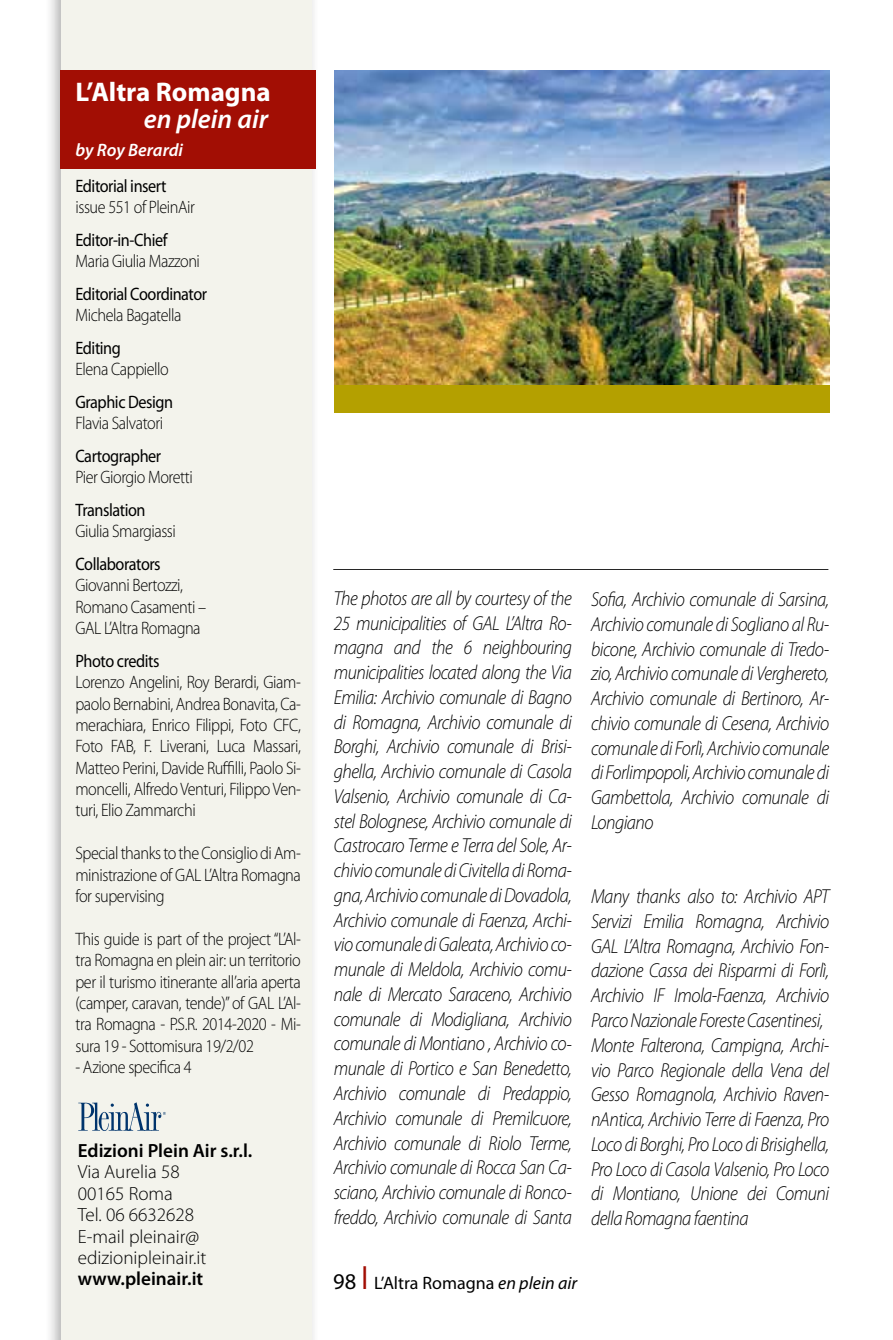
<style>
.page{position:relative;width:893px;height:1340px;background:#fff}
.page>*{position:absolute;margin:0;border:0;box-sizing:border-box;transform-origin:0 0}
.t1{font:700 27px "Myriad Pro";color:#fff}
.t2{font:italic 600 27px "Myriad Pro";color:#fff}
.t3{font:italic 300 20.25px/24.8px "Myriad Pro";letter-spacing:-.025em;color:#000;text-align:justify;scale:.9 1}
.t4{font:300 19.12px/21.4px "Myriad Pro";color:#000}
.t5{font:600 19.12px "Myriad Pro";color:#000}
.t6{font:300 18px/21.4px "Myriad Pro";letter-spacing:-.025em;color:#000;text-align:justify;scale:.9 1}
.t7{font:18px "Myriad Pro";letter-spacing:-.025em;color:#000;scale:.9 1}
.t8{font:18px "Myriad Pro";color:#000}
.t9{font:italic 600 18px "Myriad Pro";letter-spacing:-.005em;color:#fff}
.s1{font-size:22.5px}
.s2{font-weight:600;font-size:33.75px;color:#a20e04}
.s3{font-style:italic}
</style>
<div class="page">
<div style="left:44px;top:0;width:276px;height:1339px;background:#000;opacity:.3"></div>
<div style="left:61px;top:0;width:250px;height:1339px;background:#f3f3ec"></div>
<div style="left:61px;top:70px;width:255px;height:99px;background:#a20e04"></div>
<img style="left:334px;top:70px;width:495px;height:315px">
<svg style="left:78px;top:1102px;width:88px;height:28px"></svg>
<div style="left:334px;top:385px;width:495px;height:27px;background:#b4a000"></div>
<hr style="left:333px;top:569px;width:495px;height:1px;background:#000">
<h1 class="t1" style="left:75px;top:74px;width:197px">L’Altra Romagna</h1>
<h1 class="t2" style="left:144px;top:101px;width:126px">en plein air</h1>
<p class="t9" style="left:75px;top:138px;width:109px">by Roy Berardi</p>
<p class="t7" style="left:75px;top:175px;width:103px">Editorial insert</p>
<p class="t6" style="left:75px;top:196px;width:134px">issue 551 of PleinAir</p>
<p class="t7" style="left:75px;top:229px;width:104px">Editor-in-Chief</p>
<p class="t6" style="left:75px;top:250px;width:140px">Maria Giulia Mazzoni</p>
<p class="t7" style="left:75px;top:283px;width:148px">Editorial Coordinator</p>
<p class="t6" style="left:75px;top:304px;width:119px">Michela Bagatella</p>
<p class="t7" style="left:75px;top:337px;width:52px">Editing</p>
<p class="t6" style="left:75px;top:358px;width:105px">Elena Cappiello</p>
<p class="t7" style="left:75px;top:391px;width:110px">Graphic Design</p>
<p class="t6" style="left:75px;top:412px;width:99px">Flavia Salvatori</p>
<p class="t7" style="left:75px;top:445px;width:97px">Cartographer</p>
<p class="t6" style="left:75px;top:466px;width:132px">Pier Giorgio Moretti</p>
<p class="t7" style="left:75px;top:498px;width:79px">Translation</p>
<p class="t6" style="left:75px;top:520px;width:113px">Giulia Smargiassi</p>
<p class="t7" style="left:75px;top:552px;width:96px">Collaborators</p>
<p class="t6" style="left:75px;top:574px;width:147px;text-align:left">Giovanni Bertozzi,<br>Romano Casamenti –<br>GAL L’Altra Romagna</p>
<p class="t7" style="left:75px;top:649px;width:95px">Photo credits</p>
<p class="t6" style="left:75px;top:671px;width:252px">Lorenzo Angelini, Roy Berardi, Giam&shy;paolo Bernabini, Andrea Bonavita, Ca&shy;merachiara, Enrico Filippi, Foto CFC, Foto FAB, F. Liverani, Luca Massari, Matteo Perini, Davide Ruffilli, Paolo Si&shy;moncelli, Alfredo Venturi, Filippo Ven&shy;turi, Elio Zammarchi</p>
<p class="t6" style="left:75px;top:842px;width:252px">Special thanks to the Consiglio di Am&shy;ministrazione of GAL L’Altra Romagna for supervising</p>
<p class="t6" style="left:75px;top:928px;width:252px">This guide is part of the project “L’Al&shy;tra Romagna en plein air: un territorio per il turismo itinerante all’aria aperta (camper, caravan, tende)” of GAL L’Al&shy;tra Romagna - P.S.R. 2014-2020 - Mi&shy;sura 19 - Sottomisura 19/2/02</p>
<p class="t6" style="left:75px;top:1056px;width:131px">- Azione specifica 4</p>
<p class="t5" style="left:78px;top:1138px;width:176px">Edizioni Plein Air s.r.l.</p>
<p class="t4" style="left:78px;top:1161px;width:130px">Via Aurelia 58<br>00165 Roma<br>Tel. 06 6632628<br>E-mail pleinair@ edizionipleinair.it</p>
<p class="t5" style="left:78px;top:1266px;width:127px">www.pleinair.it</p>
<p class="t3" style="left:334px;top:585px;width:266px">The photos are all by courtesy of the 25 municipalities of GAL L’Altra Ro&shy;magna and the 6 neighbouring municipalities located along the Via Emilia: Archivio comunale di Bagno di Romagna, Archivio comunale di Borghi, Archivio comunale di Brisi&shy;ghella, Archivio comunale di Casola Valsenio, Archivio comunale di Ca&shy;stel Bolognese, Archivio comunale di Castrocaro Terme e Terra del Sole, Ar&shy;chivio comunale di Civitella di Roma&shy;gna, Archivio comunale di Dovadola, Archivio comunale di Faenza, Archi&shy;vio comunale di Galeata, Archivio co&shy;munale di Meldola, Archivio comu&shy;nale di Mercato Saraceno, Archivio comunale di Modigliana, Archivio comunale di Montiano , Archivio co&shy;munale di Portico e San Benedetto, Archivio comunale di Predappio, Archivio comunale di Premilcuore, Archivio comunale di Riolo Terme, Archivio comunale di Rocca San Ca&shy;sciano, Archivio comunale di Ronco&shy;freddo, Archivio comunale di Santa</p>
<p class="t3" style="left:591px;top:586px;width:266px">Sofia, Archivio comunale di Sarsina, Archivio comunale di Sogliano al Ru&shy;bicone, Archivio comunale di Tredo&shy;zio, Archivio comunale di Verghereto, Archivio comunale di Bertinoro, Ar&shy;chivio comunale di Cesena, Archivio comunale di Forlì, Archivio comunale di Forlimpopoli, Archivio comunale di Gambettola, Archivio comunale di Longiano</p>
<p class="t3" style="left:591px;top:883px;width:266px;text-align:left">Many thanks also to: Archivio APT Servizi Emilia Romagna, Archivio GAL L’Altra Romagna, Archivio Fon&shy;dazione Cassa dei Risparmi di Forlì, Archivio IF Imola-Faenza, Archivio Parco Nazionale Foreste Casentinesi, Monte Falterona, Campigna, Archi&shy;vio Parco Regionale della Vena del Gesso Romagnola, Archivio Raven&shy;nAntica, Archivio Terre di Faenza, Pro Loco di Borghi, Pro Loco di Brisighella, Pro Loco di Casola Valsenio, Pro Loco di Montiano, Unione dei Comuni della Romagna faentina</p>
<p class="t8" style="left:333px;top:1271px;width:245px"><span class="s1">98</span> <span class="s2">I</span> L’Altra Romagna <span class="s3">en plein air</span></p>
</div>
